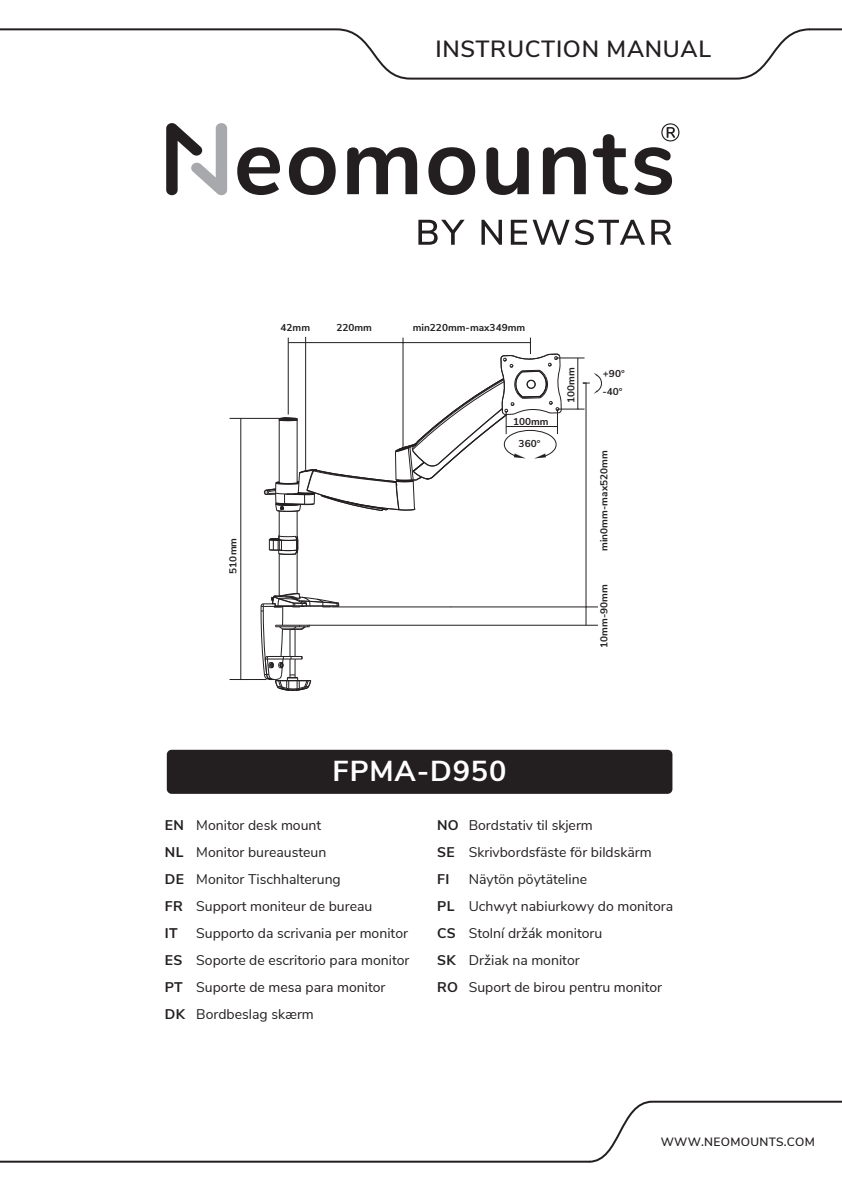
<style>
.page{position:relative;width:842px;height:1191px;background:#fff}
.page>*{position:absolute;margin:0;border:0;box-sizing:border-box;transform-origin:0 0}
.t1{font:700 28.8px "Nunito Sans";letter-spacing:.03em;color:#fff}
.t2{font:600 23.4px "Nunito Sans";letter-spacing:.03em;color:#231f20}
.t3{font:14px/27px "Nunito Sans";color:#231f20}
.t4{font:700 14px/27px "Nunito Sans";letter-spacing:.03em;color:#231f20}
.t5{font:600 12px "Nunito Sans";letter-spacing:.03em;color:#231f20}
.t6{font:700 10px/18.2px "Nunito Sans";letter-spacing:.005em;color:#231f20}
</style>
<div class="page">
<div style="left:168px;top:750px;width:504px;height:43px;background:#231f20;border-radius:4px"></div>
<div style="left:167px;top:750px;width:505px;height:44px;border:1px solid #231f20;border-radius:4px"></div>
<svg style="left:0;top:1100px;width:842px;height:63px"></svg>
<svg style="left:0;top:28px;width:842px;height:52px"></svg>
<svg style="left:634px;top:147px;width:38px;height:48px"></svg>
<svg style="left:661px;top:123px;width:18px;height:18px"></svg>
<svg style="left:166px;top:123px;width:61px;height:72px"></svg>
<svg style="left:347px;top:147px;width:70px;height:47px"></svg>
<svg style="left:289px;top:147px;width:47px;height:48px"></svg>
<svg style="left:428px;top:147px;width:47px;height:48px"></svg>
<svg style="left:593px;top:134px;width:35px;height:61px"></svg>
<svg style="left:543px;top:147px;width:43px;height:47px"></svg>
<svg style="left:486px;top:147px;width:43px;height:48px"></svg>
<svg style="left:237px;top:147px;width:43px;height:48px"></svg>
<svg style="left:418px;top:219px;width:253px;height:26px"></svg>
<hr style="left:279px;top:554px;width:1px;height:42px;background:#231f20">
<hr style="left:297px;top:511px;width:1px;height:82px;background:#231f20">
<hr style="left:230px;top:418px;width:58px;height:1px;background:#231f20">
<hr style="left:230px;top:679px;width:36px;height:1px;background:#231f20">
<hr style="left:240px;top:418px;width:1px;height:261px;background:#231f20">
<hr style="left:310px;top:625px;width:288px;height:1px;background:#231f20">
<hr style="left:331px;top:606px;width:267px;height:1px;background:#231f20">
<hr style="left:586px;top:383px;width:1px;height:224px;background:#231f20">
<svg style="left:260px;top:592px;width:79px;height:99px"></svg>
<svg style="left:585px;top:606px;width:2px;height:19px"></svg>
<svg style="left:264px;top:337px;width:338px;height:220px"></svg>
<h2 class="t2" style="left:435px;top:32px;width:277px">INSTRUCTION MANUAL</h2>
<p class="t6" style="left:223px;top:573px;width:37px;rotate:-90deg">510mm</p>
<p class="t6" style="left:280px;top:318px;width:31px">42mm</p>
<p class="t6" style="left:336px;top:318px;width:37px">220mm</p>
<p class="t6" style="left:413px;top:318px;width:114px">min220mm-max349mm</p>
<p class="t6" style="left:513px;top:411px;width:37px">100mm</p>
<p class="t6" style="left:519px;top:434px;width:23px">360°</p>
<p class="t6" style="left:561px;top:403px;width:37px;rotate:-90deg">100mm</p>
<p class="t6" style="left:602px;top:364px;width:24px">+90° -40°</p>
<p class="t6" style="left:594px;top:551px;width:102px;rotate:-90deg">min0mm-max520mm</p>
<p class="t6" style="left:594px;top:648px;width:65px;rotate:-90deg">10mm-90mm</p>
<h1 class="t1" style="left:332px;top:750px;width:175px">FPMA-D950</h1>
<p class="t4" style="left:165px;top:810px;width:21px;text-align:justify">EN NL DE FR</p>
<p class="t4" style="left:165px;top:918px;width:14px">IT</p>
<p class="t4" style="left:165px;top:945px;width:22px">ES<br>PT<br>DK</p>
<p class="t3" style="left:196px;top:810px;width:215px">Monitor desk mount<br>Monitor bureausteun<br>Monitor Tischhalterung<br>Support moniteur de bureau<br>Supporto da scrivania per monitor<br>Soporte de escritorio para monitor<br>Suporte de mesa para monitor<br>Bordbeslag skærm</p>
<p class="t4" style="left:437px;top:810px;width:23px">NO<br>SE<br>FI<br>PL<br>CS<br>SK<br>RO</p>
<p class="t3" style="left:469px;top:810px;width:206px">Bordstativ til skjerm<br>Skrivbordsfäste för bildskärm<br>Näytön pöytäteline<br>Uchwyt nabiurkowy do monitora<br>Stolní držák monitoru<br>Držiak na monitor<br>Suport de birou pentru monitor</p>
<p class="t5" style="left:661px;top:1133px;width:156px">WWW.NEOMOUNTS.COM</p>
</div>
